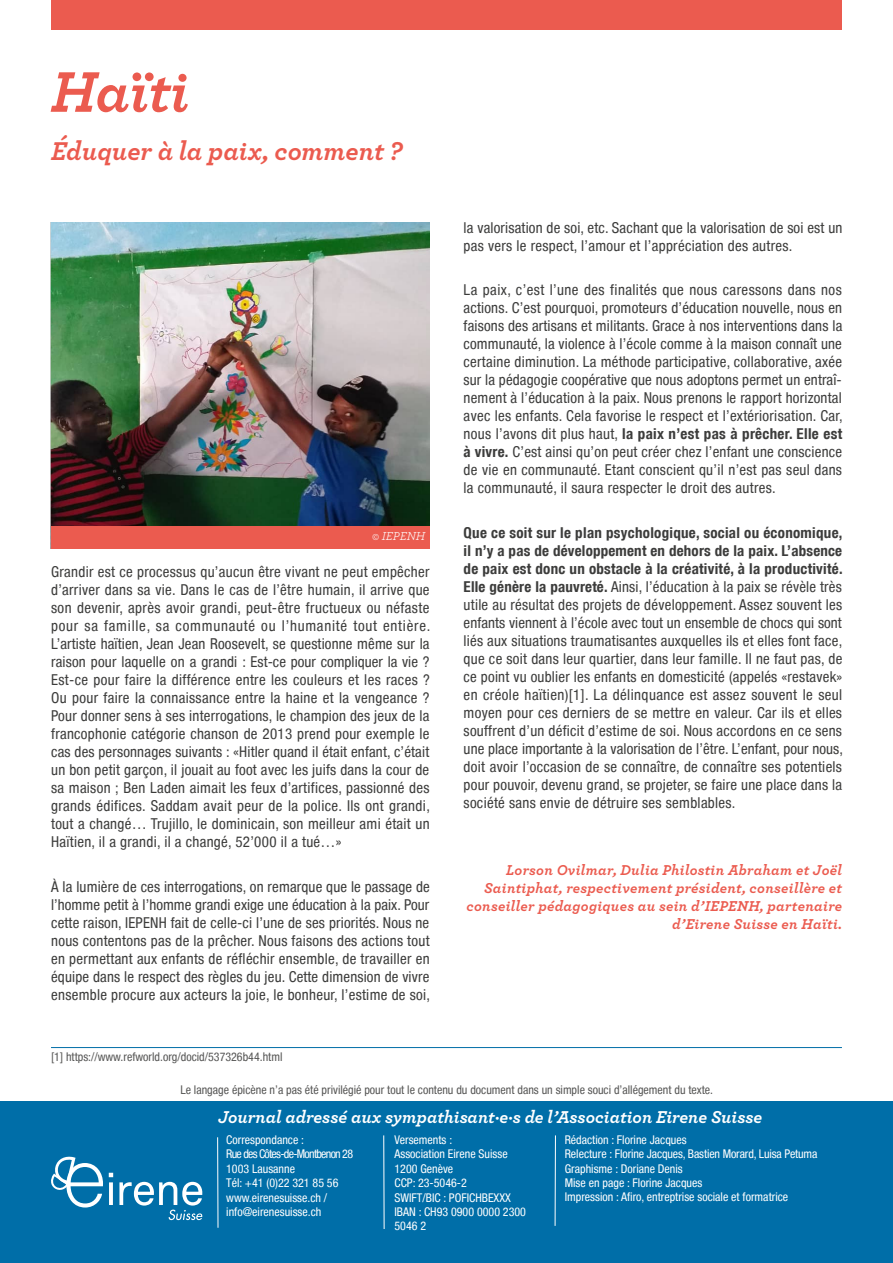
<style>
.page{position:relative;width:893px;height:1263px;background:#fff}
.page>*{position:absolute;margin:0;border:0;box-sizing:border-box;transform-origin:0 0}
.t1{font:italic 700 60px "Archer";letter-spacing:-.01em;color:#eb5b4f}
.t2{font:italic 700 27px "Archer";color:#eb5b4f}
.t3{font:italic 700 18px "Archer";color:#fff}
.t4{font:condensed 15px/18px "Helvetica Neue Condensed";letter-spacing:.02em;color:#3c3c3b;text-align:justify}
.t5{font:italic 700 15px/18px "Archer";letter-spacing:.02em;color:#eb5b4f;text-align:right}
.t6{font:condensed 12px/14.4px "Helvetica Neue Condensed";color:#fff}
.t7{font:condensed 12px "Helvetica Neue Condensed";color:#575756}
.t8{font:italic 12px "Archer";color:#fff}
.s1{font-weight:700}
</style>
<div class="page">
<div style="left:0;top:1102px;width:893px;height:161px;background:#006ea8"></div>
<svg style="left:109px;top:1173px;width:4px;height:4px"></svg>
<hr style="left:109px;top:1182px;width:4px;height:23px;background:#f6f9fb">
<svg style="left:119px;top:1182px;width:83px;height:38px"></svg>
<svg style="left:51px;top:1156px;width:52px;height:51px"></svg>
<hr style="left:555px;top:1135px;width:1px;height:91px;background:#fff">
<hr style="left:383px;top:1135px;width:1px;height:94px;background:#fff">
<hr style="left:217px;top:1137px;width:1px;height:91px;background:#fff">
<div style="left:51px;top:0;width:791px;height:30px;background:#eb5b4f"></div>
<img style="left:51px;top:222px;width:379px;height:327px">
<div style="left:51px;top:527px;width:378px;height:22px;background:#eb5b4f"></div>
<hr style="left:51px;top:1047px;width:791px;height:1px;background:#006ea8">
<h1 class="t1" style="left:51px;top:44px;width:140px">Haïti</h1>
<h2 class="t2" style="left:51px;top:129px;width:353px">Éduquer à la paix, comment ?</h2>
<p class="t8" style="left:372px;top:528px;width:55px">© IEPENH</p>
<p class="t4" style="left:51px;top:563px;width:381px">Grandir est ce processus qu’aucun être vivant ne peut empêcher d’arriver dans sa vie. Dans le cas de l’être humain, il arrive que son devenir, après avoir grandi, peut-être fructueux ou néfaste pour sa famille, sa communauté ou l’humanité tout entière.<br>L’artiste haïtien, Jean Jean Roosevelt, se questionne même sur la raison pour laquelle on a grandi : Est-ce pour compliquer la vie ?<br>Est-ce pour faire la différence entre les couleurs et les races ?<br>Ou pour faire la connaissance entre la haine et la vengeance ?<br>Pour donner sens à ses interrogations, le champion des jeux de la francophonie catégorie chanson de 2013 prend pour exemple le cas des personnages suivants : «Hitler quand il était enfant, c’était un bon petit garçon, il jouait au foot avec les juifs dans la cour de sa maison ; Ben Laden aimait les feux d’artifices, passionné des grands édifices. Saddam avait peur de la police. Ils ont grandi, tout a changé… Trujillo, le dominicain, son meilleur ami était un Haïtien, il a grandi, il a changé, 52’000 il a tué…»</p>
<p class="t4" style="left:51px;top:877px;width:380px">À la lumière de ces interrogations, on remarque que le passage de l’homme petit à l’homme grandi exige une éducation à la paix. Pour cette raison, IEPENH fait de celle-ci l’une de ses priorités. Nous ne nous contentons pas de la prêcher. Nous faisons des actions tout en permettant aux enfants de réfléchir ensemble, de travailler en équipe dans le respect des règles du jeu. Cette dimension de vivre ensemble procure aux acteurs la joie, le bonheur, l’estime de soi,</p>
<p class="t7" style="left:51px;top:1050px;width:233px">[1] https://www.refworld.org/docid/537326b44.html</p>
<p class="t4" style="left:464px;top:218px;width:380px">la valorisation de soi, etc. Sachant que la valorisation de soi est un pas vers le respect, l’amour et l’appréciation des autres.</p>
<p class="t4" style="left:464px;top:281px;width:380px">La paix, c’est l’une des finalités que nous caressons dans nos actions. C’est pourquoi, promoteurs d’éducation nouvelle, nous en faisons des artisans et militants. Grace à nos interventions dans la communauté, la violence à l’école comme à la maison connaît une certaine diminution. La méthode participative, collaborative, axée sur la pédagogie coopérative que nous adoptons permet un entraî&shy;nement à l’éducation à la paix. Nous prenons le rapport horizontal avec les enfants. Cela favorise le respect et l’extériorisation. Car, nous l’avons dit plus haut, <span class="s1">la paix n’est pas à prêcher. Elle est à vivre.</span> C’est ainsi qu’on peut créer chez l’enfant une conscience de vie en communauté. Etant conscient qu’il n’est pas seul dans la communauté, il saura respecter le droit des autres.</p>
<p class="t4" style="left:464px;top:523px;width:381px"><span class="s1">Que ce soit sur le plan psychologique, social ou économique, il n’y a pas de développement en dehors de la paix. L’absence de paix est donc un obstacle à la créativité, à la productivité.<br>Elle génère la pauvreté.</span> Ainsi, l’éducation à la paix se révèle très utile au résultat des projets de développement. Assez souvent les enfants viennent à l’école avec tout un ensemble de chocs qui sont liés aux situations traumatisantes auxquelles ils et elles font face, que ce soit dans leur quartier, dans leur famille. Il ne faut pas, de ce point vu oublier les enfants en domesticité (appelés «restavek» en créole haïtien)[1]. La délinquance est assez souvent le seul moyen pour ces derniers de se mettre en valeur. Car ils et elles souffrent d’un déficit d’estime de soi. Nous accordons en ce sens une place importante à la valorisation de l’être. L’enfant, pour nous, doit avoir l’occasion de se connaître, de connaître ses potentiels pour pouvoir, devenu grand, se projeter, se faire une place dans la société sans envie de détruire ses semblables.</p>
<p class="t5" style="left:466px;top:859px;width:377px">Lorson Ovilmar, Dulia Philostin Abraham et Joël Saintiphat, respectivement président, conseillère et conseiller pédagogiques au sein d’IEPENH, partenaire d’Eirene Suisse en Haïti.</p>
<p class="t7" style="left:180px;top:1082px;width:534px">Le langage épicène n’a pas été privilégié pour tout le contenu du document dans un simple souci d’allégement du texte.</p>
<p class="t3" style="left:218px;top:1102px;width:546px">Journal adressé aux sympathisant·e·s de l’Association Eirene Suisse</p>
<p class="t6" style="left:226px;top:1132px;width:128px">Correspondance :<br>Rue des Côtes-de-Montbenon 28<br>1003 Lausanne<br>Tél: +41 (0)22 321 85 56 www.eirenesuisse.ch / info@eirenesuisse.ch</p>
<p class="t6" style="left:394px;top:1132px;width:133px">Versements :<br>Association Eirene Suisse<br>1200 Genève<br>CCP: 23-5046-2<br>SWIFT/BIC : POFICHBEXXX<br>IBAN : CH93 0900 0000 2300<br>5046 2</p>
<p class="t6" style="left:565px;top:1132px;width:254px">Rédaction : Florine Jacques<br>Relecture : Florine Jacques, Bastien Morard, Luisa Petuma Graphisme : Doriane Denis<br>Mise en page : Florine Jacques<br>Impression : Afiro, entreptrise sociale et formatrice</p>
</div>
